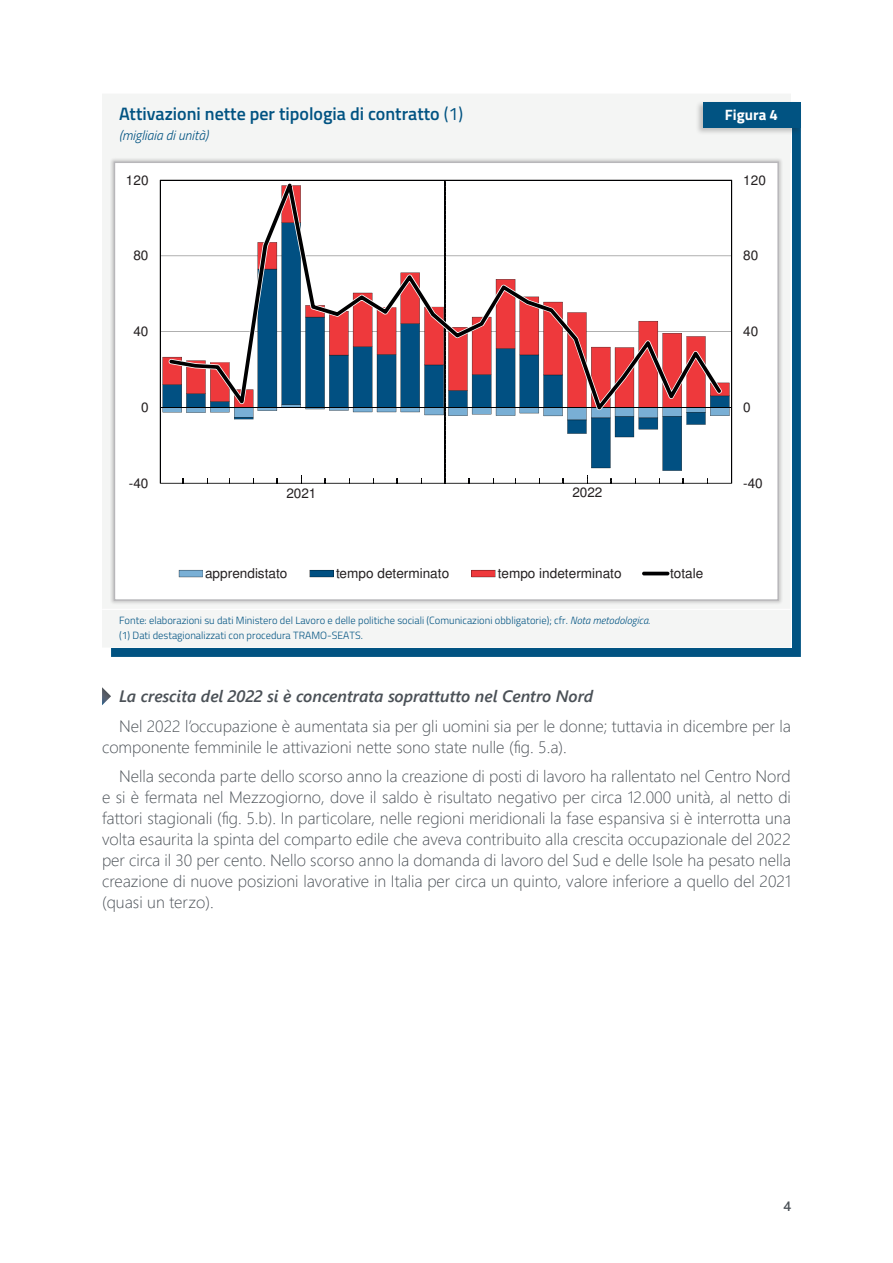
<style>
.page{position:relative;width:893px;height:1263px;background:#fff}
.page>*{position:absolute;margin:0;border:0;box-sizing:border-box;transform-origin:0 0}
.CO_titolo_figura{font:600 18px "Titillium";color:#015382}
.paragrafo-oggetto-an{font:300 16.5px/21px "Segoe UI";color:#4b5157}
.Sottotitolo_grigio{font:italic 600 16.5px "Segoe UI";color:#4b5157}
.OC_label-figura{font:700 15px "Titillium";color:#fff}
.t1{font:13.5px "Helvetica";letter-spacing:-.005em;color:#231f20}
.CO_sottotitolo_figur{font:italic 300 13.5px "Titillium";color:#015382}
.t2{font:600 13.5px "Segoe UI";color:#4b5157}
.OC_nota_figura{font:300 10.5px "Titillium";color:#015382}
.s1{font-weight:400}
.s2{font-style:italic}
</style>
<div class="page">
<svg style="left:111px;top:135px;width:689px;height:522px;background:#1b658e"></svg>
<div style="left:102px;top:94px;width:689px;height:553px;background:#f4f5f4"></div>
<hr style="left:790px;top:153px;width:1px;height:456px;background:#fff">
<hr style="left:102px;top:609px;width:689px;height:1px;background:#fff">
<div style="left:110px;top:158px;width:673px;height:447px;background:#231f20;opacity:.2"></div>
<div style="left:114px;top:162px;width:664px;height:438px;background:#fff"></div>
<hr style="left:160px;top:180px;width:572px;height:1px;background:#000001">
<hr style="left:731px;top:180px;width:1px;height:303px;background:#000001">
<hr style="left:160px;top:180px;width:1px;height:303px;background:#000001">
<hr style="left:160px;top:407px;width:572px;height:1px;background:#000001">
<svg style="left:163px;top:181px;width:566px;height:302px"></svg>
<svg style="left:169px;top:183px;width:552px;height:226px"></svg>
<svg style="left:179px;top:570px;width:24px;height:7px"></svg>
<svg style="left:310px;top:570px;width:24px;height:7px"></svg>
<svg style="left:471px;top:570px;width:24px;height:7px"></svg>
<hr style="left:642px;top:572px;width:27px;height:3px;background:#000001;border-radius:2px">
<div style="left:114px;top:162px;width:665px;height:439px;border:2px solid #b8b7ba"></div>
<div style="left:695px;top:100px;width:107px;height:35px;background:#231f20;opacity:.25"></div>
<div style="left:703px;top:102px;width:97px;height:26px;background:#015382"></div>
<svg style="left:102px;top:687px;width:9px;height:18px"></svg>
<p class="CO_titolo_figura" style="left:119px;top:100px;width:346px">Attivazioni nette per tipologia di contratto <span class="s1">(1)</span></p>
<p class="CO_sottotitolo_figur" style="left:119px;top:126px;width:91px">(migliaia di unità)</p>
<p class="OC_label-figura" style="left:725px;top:104px;width:55px">Figura 4</p>
<p class="t1" style="left:126px;top:175px;width:24px">120</p>
<p class="t1" style="left:743px;top:175px;width:24px">120</p>
<p class="t1" style="left:133px;top:250px;width:17px">80</p>
<p class="t1" style="left:743px;top:250px;width:17px">80</p>
<p class="t1" style="left:133px;top:326px;width:17px">40</p>
<p class="t1" style="left:743px;top:326px;width:17px">40</p>
<p class="t1" style="left:141px;top:402px;width:9px">0</p>
<p class="t1" style="left:743px;top:402px;width:9px">0</p>
<p class="t1" style="left:129px;top:478px;width:21px">-40</p>
<p class="t1" style="left:286px;top:488px;width:32px">2021</p>
<p class="t1" style="left:573px;top:487px;width:31px">2022</p>
<p class="t1" style="left:743px;top:478px;width:21px">-40</p>
<p class="t1" style="left:205px;top:568px;width:84px">apprendistato</p>
<p class="t1" style="left:336px;top:568px;width:115px">tempo determinato</p>
<p class="t1" style="left:498px;top:568px;width:125px">tempo indeterminato</p>
<p class="t1" style="left:670px;top:568px;width:35px">totale</p>
<p class="OC_nota_figura" style="left:119px;top:612px;width:533px">Fonte: elaborazioni su dati Ministero del Lavoro e delle politiche sociali (Comunicazioni obbligatorie); cfr. <span class="s2">Nota metodologica</span>.</p>
<p class="OC_nota_figura" style="left:119px;top:628px;width:245px">(1) Dati destagionalizzati con procedura TRAMO-SEATS.</p>
<p class="Sottotitolo_grigio" style="left:119px;top:681px;width:476px">La crescita del 2022 si è concentrata soprattutto nel Centro Nord</p>
<p class="paragrafo-oggetto-an" style="left:102px;top:714px;width:690px;text-indent:17px">Nel 2022 l’occupazione è aumentata sia per gli uomini sia per le donne; tuttavia in dicembre per la componente femminile le attivazioni nette sono state nulle (fig. 5.a).</p>
<p class="paragrafo-oggetto-an" style="left:102px;top:764px;width:690px;text-align:justify;text-indent:17px">Nella seconda parte dello scorso anno la creazione di posti di lavoro ha rallentato nel Centro Nord e si è fermata nel Mezzogiorno, dove il saldo è risultato negativo per circa 12.000 unità, al netto di fattori stagionali (fig. 5.b). In particolare, nelle regioni meridionali la fase espansiva si è interrotta una volta esaurita la spinta del comparto edile che aveva contribuito alla crescita occupazionale del 2022 per circa il 30 per cento. Nello scorso anno la domanda di lavoro del Sud e delle Isole ha pesato nella creazione di nuove posizioni lavorative in Italia per circa un quinto, valore inferiore a quello del 2021 (quasi un terzo).</p>
<p class="t2" style="left:783px;top:1193px;width:9px">4</p>
</div>
